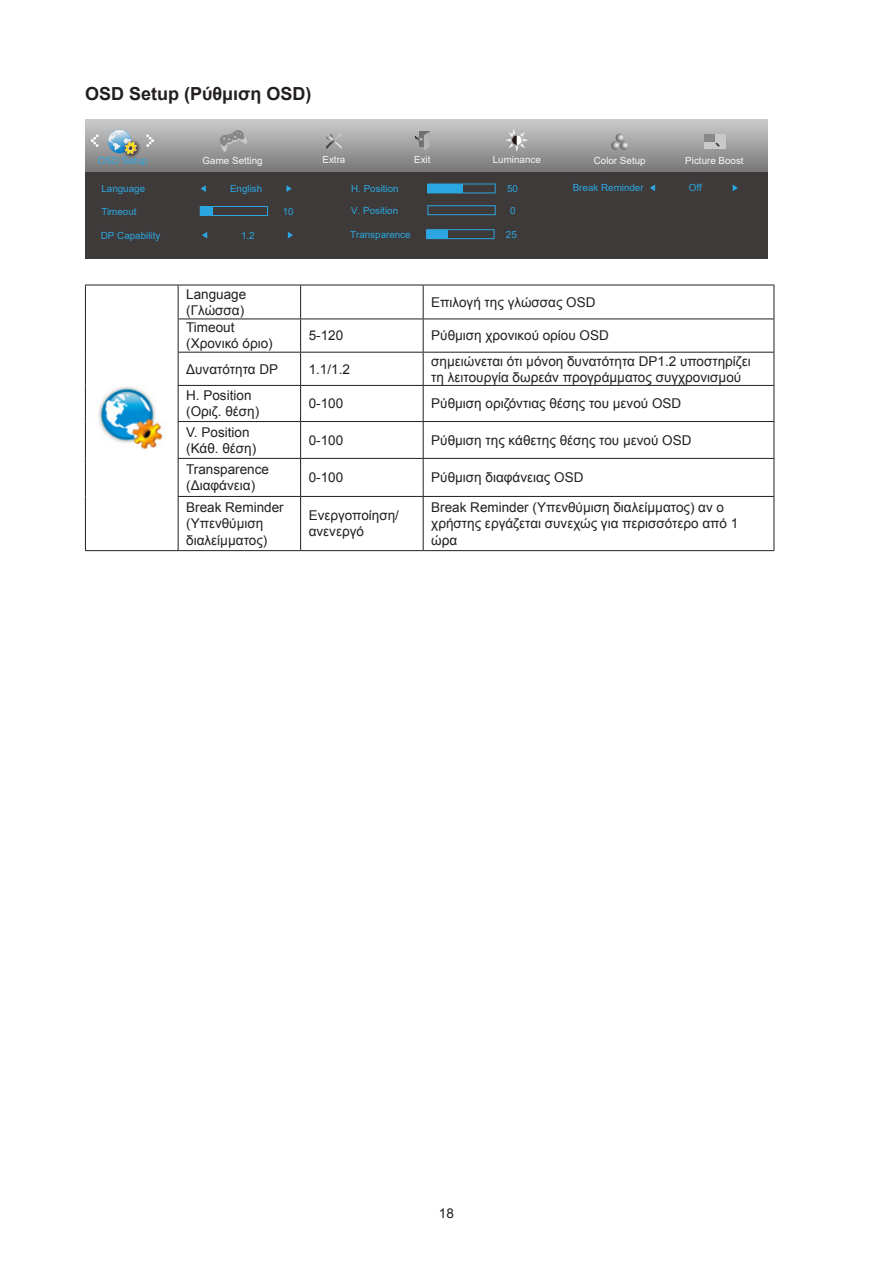
<style>
.page{position:relative;width:893px;height:1263px;background:#fff}
.page>*{position:absolute;margin:0;border:0;box-sizing:border-box;transform-origin:0 0}
.Heading_3{font:700 18px "Arial";color:#231f20}
.无间隔{font:13.5px/16.2px "Arial";color:#231f20}
.t1{font:9.75px "Arial";color:#2ca6e0}
.t2{font:9.75px "Arial";color:#f7f7f7}
</style>
<div class="page">
<svg style="left:85px;top:119px;width:683px;height:53px;background:#a0a0a1"></svg>
<div style="left:85px;top:172px;width:683px;height:87px;background:#3e3a39"></div>
<svg style="left:91px;top:134px;width:8px;height:13px"></svg>
<svg style="left:146px;top:134px;width:8px;height:13px"></svg>
<svg style="left:415px;top:132px;width:15px;height:19px"></svg>
<svg style="left:325px;top:133px;width:18px;height:16px"></svg>
<svg style="left:505px;top:128px;width:24px;height:24px"></svg>
<svg style="left:611px;top:134px;width:17px;height:16px"></svg>
<div style="left:428px;top:205px;width:68px;height:10px;border:1px solid #2ca6e0"></div>
<div style="left:426px;top:230px;width:21px;height:9px;background:#2ca6e0"></div>
<div style="left:426px;top:229px;width:68px;height:10px;border:1px solid #2ca6e0"></div>
<svg style="left:201px;top:185px;width:5px;height:7px"></svg>
<svg style="left:286px;top:185px;width:6px;height:7px"></svg>
<div style="left:200px;top:206px;width:68px;height:10px;border:1px solid #2ca6e0"></div>
<div style="left:200px;top:206px;width:13px;height:9px;background:#2ca6e0"></div>
<div style="left:428px;top:184px;width:35px;height:9px;background:#2ca6e0"></div>
<svg style="left:202px;top:232px;width:5px;height:7px"></svg>
<svg style="left:288px;top:232px;width:5px;height:6px"></svg>
<svg style="left:650px;top:184px;width:5px;height:7px"></svg>
<svg style="left:733px;top:184px;width:5px;height:7px"></svg>
<img style="left:121px;top:138px;width:23px;height:23px">
<svg style="left:108px;top:130px;width:29px;height:24px"></svg>
<div style="left:704px;top:134px;width:21px;height:15px;background:#c8c9ca"></div>
<div style="left:704px;top:134px;width:11px;height:8px;background:#888"></div>
<svg style="left:715px;top:142px;width:5px;height:5px"></svg>
<svg style="left:219px;top:130px;width:28px;height:22px"></svg>
<hr style="left:85px;top:285px;width:93px;height:1px;background:#231f20">
<hr style="left:85px;top:285px;width:1px;height:34px;background:#231f20">
<hr style="left:178px;top:285px;width:123px;height:1px;background:#231f20">
<hr style="left:178px;top:285px;width:1px;height:34px;background:#231f20">
<hr style="left:301px;top:285px;width:122px;height:1px;background:#231f20">
<hr style="left:300px;top:285px;width:1px;height:34px;background:#231f20">
<hr style="left:423px;top:285px;width:351px;height:1px;background:#231f20">
<hr style="left:423px;top:285px;width:1px;height:34px;background:#231f20">
<hr style="left:774px;top:285px;width:1px;height:34px;background:#231f20">
<hr style="left:85px;top:319px;width:1px;height:33px;background:#231f20">
<hr style="left:178px;top:319px;width:123px;height:1px;background:#231f20">
<hr style="left:178px;top:319px;width:1px;height:33px;background:#231f20">
<hr style="left:301px;top:319px;width:122px;height:1px;background:#231f20">
<hr style="left:300px;top:319px;width:1px;height:33px;background:#231f20">
<hr style="left:423px;top:319px;width:351px;height:1px;background:#231f20">
<hr style="left:423px;top:319px;width:1px;height:33px;background:#231f20">
<hr style="left:774px;top:319px;width:1px;height:33px;background:#231f20">
<hr style="left:85px;top:352px;width:1px;height:33px;background:#231f20">
<hr style="left:178px;top:352px;width:123px;height:1px;background:#231f20">
<hr style="left:178px;top:353px;width:1px;height:32px;background:#231f20">
<hr style="left:301px;top:352px;width:122px;height:1px;background:#231f20">
<hr style="left:300px;top:353px;width:1px;height:32px;background:#231f20">
<hr style="left:423px;top:352px;width:351px;height:1px;background:#231f20">
<hr style="left:423px;top:353px;width:1px;height:32px;background:#231f20">
<hr style="left:774px;top:353px;width:1px;height:32px;background:#231f20">
<hr style="left:85px;top:385px;width:1px;height:36px;background:#231f20">
<hr style="left:178px;top:385px;width:123px;height:1px;background:#231f20">
<hr style="left:178px;top:386px;width:1px;height:35px;background:#231f20">
<hr style="left:301px;top:385px;width:122px;height:1px;background:#231f20">
<hr style="left:300px;top:386px;width:1px;height:35px;background:#231f20">
<hr style="left:423px;top:385px;width:351px;height:1px;background:#231f20">
<hr style="left:423px;top:386px;width:1px;height:35px;background:#231f20">
<hr style="left:774px;top:386px;width:1px;height:35px;background:#231f20">
<hr style="left:85px;top:421px;width:1px;height:37px;background:#231f20">
<hr style="left:178px;top:421px;width:123px;height:1px;background:#231f20">
<hr style="left:178px;top:422px;width:1px;height:36px;background:#231f20">
<hr style="left:301px;top:421px;width:122px;height:1px;background:#231f20">
<hr style="left:300px;top:422px;width:1px;height:36px;background:#231f20">
<hr style="left:423px;top:421px;width:351px;height:1px;background:#231f20">
<hr style="left:423px;top:422px;width:1px;height:36px;background:#231f20">
<hr style="left:774px;top:422px;width:1px;height:36px;background:#231f20">
<hr style="left:85px;top:458px;width:1px;height:38px;background:#231f20">
<hr style="left:178px;top:458px;width:123px;height:1px;background:#231f20">
<hr style="left:178px;top:459px;width:1px;height:37px;background:#231f20">
<hr style="left:301px;top:458px;width:122px;height:1px;background:#231f20">
<hr style="left:300px;top:459px;width:1px;height:37px;background:#231f20">
<hr style="left:423px;top:458px;width:351px;height:1px;background:#231f20">
<hr style="left:423px;top:459px;width:1px;height:37px;background:#231f20">
<hr style="left:774px;top:459px;width:1px;height:37px;background:#231f20">
<hr style="left:85px;top:496px;width:1px;height:54px;background:#231f20">
<hr style="left:178px;top:496px;width:123px;height:1px;background:#231f20">
<hr style="left:178px;top:497px;width:1px;height:53px;background:#231f20">
<hr style="left:301px;top:496px;width:122px;height:1px;background:#231f20">
<hr style="left:300px;top:497px;width:1px;height:53px;background:#231f20">
<hr style="left:423px;top:496px;width:351px;height:1px;background:#231f20">
<hr style="left:423px;top:497px;width:1px;height:53px;background:#231f20">
<hr style="left:774px;top:497px;width:1px;height:53px;background:#231f20">
<hr style="left:85px;top:550px;width:93px;height:1px;background:#231f20">
<hr style="left:178px;top:550px;width:123px;height:1px;background:#231f20">
<hr style="left:301px;top:550px;width:122px;height:1px;background:#231f20">
<hr style="left:423px;top:550px;width:351px;height:1px;background:#231f20">
<img style="left:98px;top:384px;width:67px;height:67px">
<p class="Heading_3" style="left:85px;top:82px;width:228px">OSD Setup (Ρύθμιση OSD)</p>
<p class="t2" style="left:322px;top:153px;width:24px">Extra</p>
<p class="t2" style="left:414px;top:153px;width:18px">Exit</p>
<p class="t2" style="left:493px;top:153px;width:50px">Luminance</p>
<p class="t2" style="left:594px;top:153px;width:53px">Color Setup</p>
<p class="t1" style="left:351px;top:182px;width:49px">H. Position</p>
<p class="t1" style="left:507px;top:182px;width:12px">50</p>
<p class="t1" style="left:351px;top:204px;width:48px">V. Position</p>
<p class="t1" style="left:510px;top:204px;width:7px">0</p>
<p class="t1" style="left:350px;top:228px;width:62px">Transparence</p>
<p class="t1" style="left:506px;top:228px;width:12px">25</p>
<p class="t1" style="left:98px;top:153px;width:51px">OSD Setup</p>
<p class="t2" style="left:203px;top:153px;width:62px">Game Setting</p>
<p class="t2" style="left:685px;top:153px;width:60px">Picture Boost</p>
<p class="t1" style="left:573px;top:181px;width:72px">Break Reminder</p>
<p class="t1" style="left:689px;top:181px;width:14px">Off</p>
<p class="t1" style="left:101px;top:182px;width:45px">Language</p>
<p class="t1" style="left:230px;top:182px;width:34px">English</p>
<p class="t1" style="left:101px;top:205px;width:37px">Timeout</p>
<p class="t1" style="left:283px;top:205px;width:12px">10</p>
<p class="t1" style="left:101px;top:229px;width:61px">DP Capability</p>
<p class="t1" style="left:241px;top:229px;width:15px">1.2</p>
<p class="无间隔" style="left:186px;top:286px;width:62px">Language (Γλώσσα)</p>
<p class="无间隔" style="left:431px;top:294px;width:166px">Επιλογή της γλώσσας OSD</p>
<p class="无间隔" style="left:186px;top:320px;width:88px">Timeout (Χρονικό όριο)</p>
<p class="无间隔" style="left:309px;top:328px;width:36px">5-120</p>
<p class="无间隔" style="left:431px;top:328px;width:179px">Ρύθμιση χρονικού ορίου OSD</p>
<p class="无间隔" style="left:186px;top:361px;width:93px">Δυνατότητα DP</p>
<p class="无间隔" style="left:309px;top:361px;width:43px">1.1/1.2</p>
<p class="无间隔" style="left:431px;top:353px;width:321px">σημειώνεται ότι μόνοη δυνατότητα DP1.2 υποστηρίζει τη λειτουργία δωρεάν προγράμματος συγχρονισμού</p>
<p class="无间隔" style="left:186px;top:387px;width:74px">H. Position (Οριζ. θέση)</p>
<p class="无间隔" style="left:309px;top:396px;width:36px">0-100</p>
<p class="无间隔" style="left:431px;top:396px;width:252px">Ρύθμιση οριζόντιας θέσης του μενού OSD</p>
<p class="无间隔" style="left:186px;top:424px;width:72px">V. Position (Κάθ. θέση)</p>
<p class="无间隔" style="left:309px;top:432px;width:36px">0-100</p>
<p class="无间隔" style="left:431px;top:432px;width:262px">Ρύθμιση της κάθετης θέσης του μενού OSD</p>
<p class="无间隔" style="left:186px;top:461px;width:84px">Transparence (Διαφάνεια)</p>
<p class="无间隔" style="left:309px;top:470px;width:36px">0-100</p>
<p class="无间隔" style="left:431px;top:470px;width:154px">Ρύθμιση διαφάνειας OSD</p>
<p class="无间隔" style="left:186px;top:499px;width:99px">Break Reminder (Υπενθύμιση διαλείμματος)</p>
<p class="无间隔" style="left:309px;top:508px;width:92px">Ενεργοποίηση/ ανενεργό</p>
<p class="无间隔" style="left:431px;top:499px;width:309px">Break Reminder (Υπενθύμιση διαλείμματος) αν ο χρήστης εργάζεται συνεχώς για περισσότερο από 1 ώρα</p>
<p class="无间隔" style="left:439px;top:1205px;width:17px">18</p>
</div>
